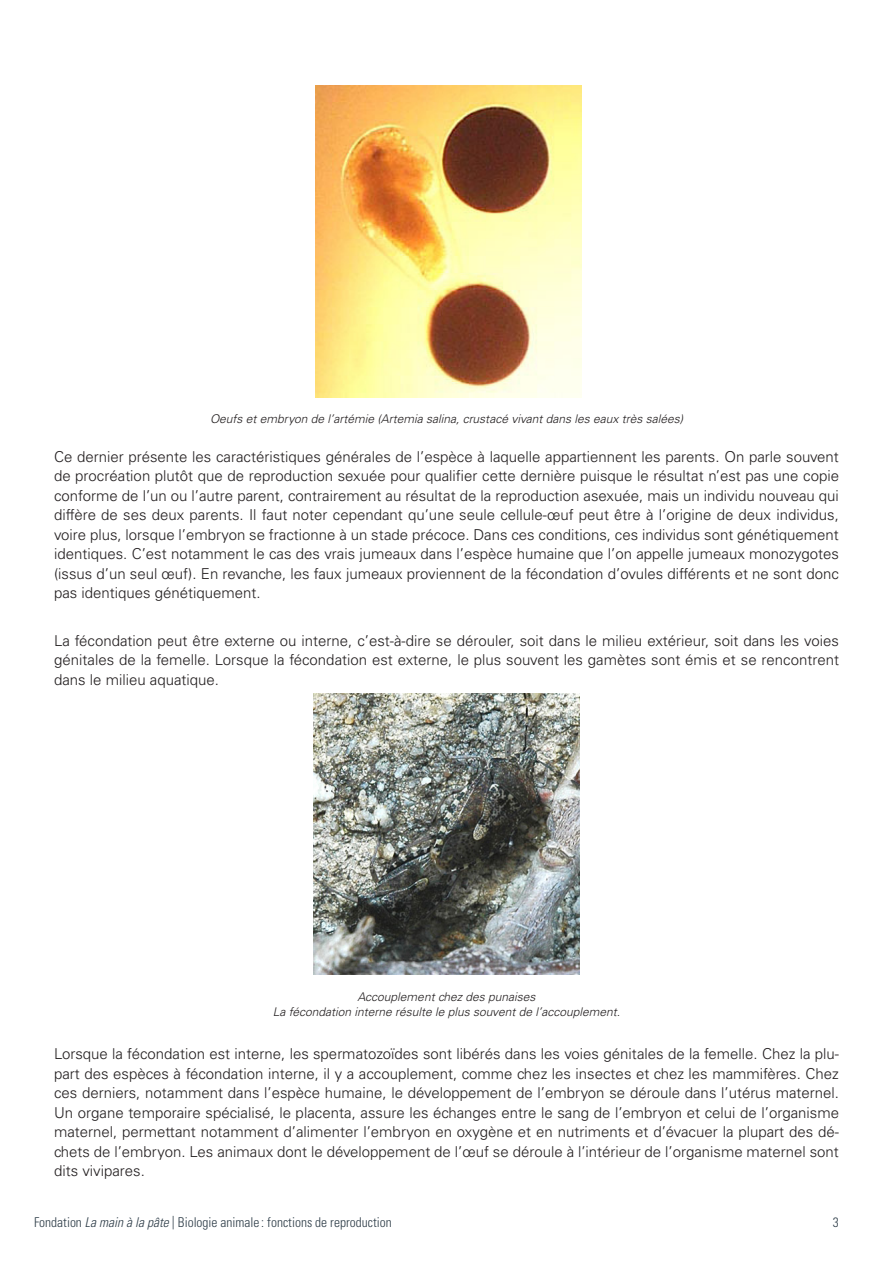
<style>
.page{position:relative;width:893px;height:1263px;background:#fff}
.page>*{position:absolute;margin:0;border:0;box-sizing:border-box;transform-origin:0 0}
.Texte_justifié{font:300 15px/19.5px "Univers LT Std";color:#231f20;text-align:justify}
.t1{font:300 condensed 13.5px "Univers LT Std";color:#2e3d48}
.Légendes{font:italic 300 12px "Univers LT Std";color:#231f20}
.s1{font-style:italic}
</style>
<div class="page">
<img style="left:315px;top:85px;width:267px;height:312px">
<img style="left:313px;top:694px;width:267px;height:280px">
<p class="Légendes" style="left:210px;top:412px;width:475px">Oeufs et embryon de l’artémie (Artemia salina, crustacé vivant dans les eaux très salées)</p>
<p class="Texte_justifié" style="left:54px;top:447px;width:786px">Ce dernier présente les caractéristiques générales de l’espèce à laquelle appartiennent les parents. On parle souvent de procréation plutôt que de reproduction sexuée pour qualifier cette dernière puisque le résultat n’est pas une copie conforme de l’un ou l’autre parent, contrairement au résultat de la reproduction asexuée, mais un individu nouveau qui diffère de ses deux parents. Il faut noter cependant qu’une seule cellule-œuf peut être à l’origine de deux individus, voire plus, lorsque l’embryon se fractionne à un stade précoce. Dans ces conditions, ces individus sont génétiquement identiques. C’est notamment le cas des vrais jumeaux dans l’espèce humaine que l’on appelle jumeaux monozygotes (issus d’un seul œuf). En revanche, les faux jumeaux proviennent de la fécondation d’ovules différents et ne sont donc pas identiques génétiquement.</p>
<p class="Texte_justifié" style="left:54px;top:631px;width:787px">La fécondation peut être externe ou interne, c’est-à-dire se dérouler, soit dans le milieu extérieur, soit dans les voies génitales de la femelle. Lorsque la fécondation est externe, le plus souvent les gamètes sont émis et se rencontrent dans le milieu aquatique.</p>
<p class="Légendes" style="left:358px;top:990px;width:179px">Accouplement chez des punaises</p>
<p class="Légendes" style="left:273px;top:1004px;width:349px">La fécondation interne résulte le plus souvent de l’accouplement.</p>
<p class="Texte_justifié" style="left:54px;top:1044px;width:786px">Lorsque la fécondation est interne, les spermatozoïdes sont libérés dans les voies génitales de la femelle. Chez la plu&shy;part des espèces à fécondation interne, il y a accouplement, comme chez les insectes et chez les mammifères. Chez ces derniers, notamment dans l’espèce humaine, le développement de l’embryon se déroule dans l’utérus maternel.<br>Un organe temporaire spécialisé, le placenta, assure les échanges entre le sang de l’embryon et celui de l’organisme maternel, permettant notamment d’alimenter l’embryon en oxygène et en nutriments et d’évacuer la plupart des dé&shy;chets de l’embryon. Les animaux dont le développement de l’œuf se déroule à l’intérieur de l’organisme maternel sont dits vivipares.</p>
<p class="t1" style="left:34px;top:1214px;width:359px">Fondation <span class="s1">La main à la pâte</span> | Biologie animale : fonctions de reproduction</p>
<p class="t1" style="left:833px;top:1214px;width:7px">3</p>
</div>
